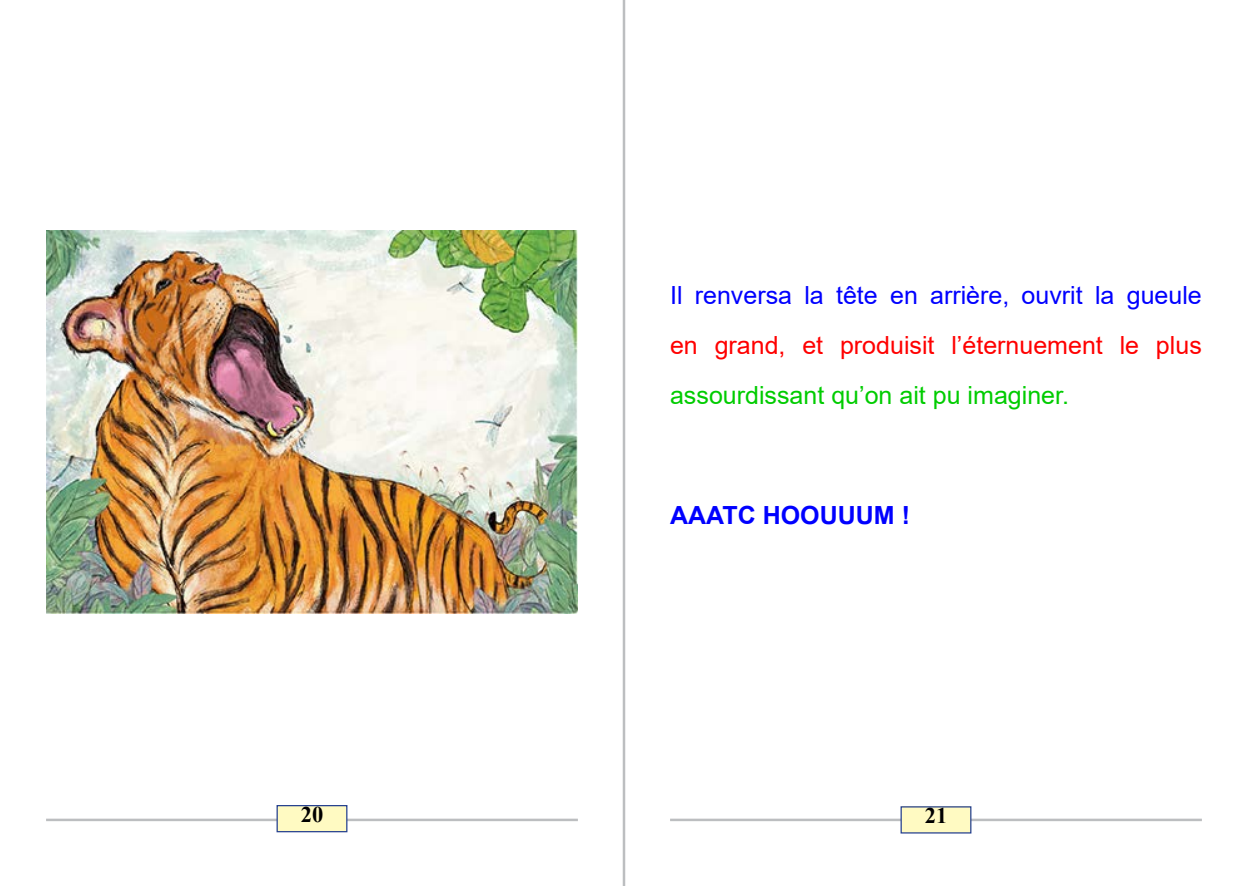
<style>
.page{position:relative;width:1248px;height:886px;background:#fff}
.page>*{position:absolute;margin:0;border:0;box-sizing:border-box;transform-origin:0 0}
.Studys{font:25px/50px "Arial";color:#00f;text-align:justify}
.Studys-2{font:700 25px "Arial";color:#00f}
.t1{font:700 22.5px "Times New Roman";color:#000}
.s1{color:#f00}
.s2{color:#0c0}
</style>
<div class="page">
<hr style="left:622px;top:0;width:3px;height:886px;background:#bcbec0">
<hr style="left:46px;top:819px;width:532px;height:2px;background:#bcbec0">
<hr style="left:670px;top:819px;width:531px;height:2px;background:#bcbec0">
<div style="left:277px;top:805px;width:70px;height:27px;background:#fffac2"></div>
<div style="left:276px;top:805px;width:71px;height:27px;border:1px solid #25408f"></div>
<div style="left:901px;top:807px;width:69px;height:26px;background:#fffac2"></div>
<div style="left:900px;top:806px;width:71px;height:27px;border:1px solid #25408f"></div>
<img style="left:46px;top:230px;width:531px;height:383px">
<p class="Studys" style="left:670px;top:270px;width:533px">Il renversa la tête en arrière, ouvrit la gueule <span class="s1">en grand, et produisit l’éternuement le plus </span><span class="s2">assourdissant qu’on ait pu imaginer.</span></p>
<p class="Studys-2" style="left:670px;top:498px;width:241px">AAATC HOOUUUM !</p>
<p class="t1" style="left:301px;top:798px;width:24px">20</p>
<p class="t1" style="left:924px;top:799px;width:24px">21</p>
</div>
